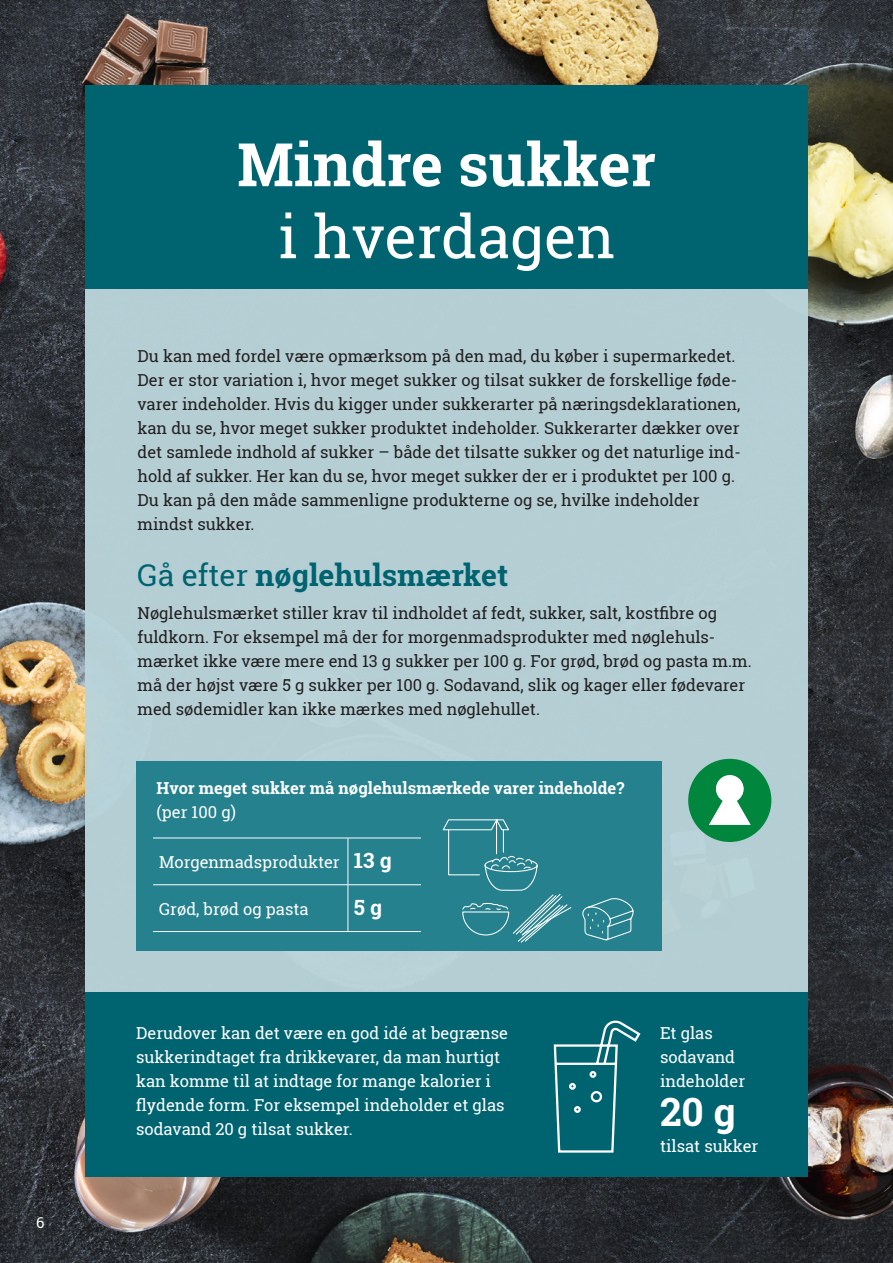
<style>
.page{position:relative;width:893px;height:1263px;background:#fff}
.page>*{position:absolute;margin:0;border:0;box-sizing:border-box;transform-origin:0 0}
.Broedtekst_neg{font:700 60px/72px "Roboto Slab";color:#fff;text-align:center}
.Broedtekst_neg-2{font:700 39px "Roboto Slab";color:#fff}
.Stor_broed_sort{font:700 30px "Roboto Slab";color:#006370}
.Stor_broed_neg{font:700 21px "Roboto Slab";color:#fff}
.Broed_11_16_sort_reg{font:16.5px/24px "Roboto Slab";color:#231f20}
.Broed_11_16_sort_reg-2{font:16.5px/24px "Roboto Slab";color:#fff}
.Broedtekst_neg-3{font:16.5px/24px "Roboto Slab";color:#fff}
.Broedtekst_neg-4{font:700 16.5px/24px "Roboto Slab";color:#fff}
.t1{font:15px "Roboto Slab";color:#fff}
.s1{font-weight:400}
</style>
<div class="page">
<img style="left:0;top:0;width:893px;height:1263px">
<div style="left:85px;top:85px;width:723px;height:204px;background:#006370"></div>
<div style="left:85px;top:289px;width:723px;height:719px;background:#b9d4da"></div>
<div style="left:85px;top:992px;width:723px;height:185px;background:#006370"></div>
<svg style="left:688px;top:759px;width:83px;height:83px"></svg>
<div style="left:136px;top:761px;width:526px;height:190px;background:#24818d"></div>
<svg style="left:153px;top:839px;width:268px;height:92px"></svg>
<hr style="left:153px;top:838px;width:195px;height:1px;background:#fff">
<hr style="left:348px;top:838px;width:73px;height:1px;background:#fff">
<hr style="left:348px;top:838px;width:1px;height:46px;background:#fff">
<hr style="left:153px;top:884px;width:195px;height:1px;background:#fff">
<hr style="left:348px;top:884px;width:73px;height:1px;background:#fff">
<hr style="left:348px;top:885px;width:1px;height:46px;background:#fff">
<hr style="left:153px;top:931px;width:195px;height:1px;background:#fff">
<hr style="left:348px;top:931px;width:73px;height:1px;background:#fff">
<svg style="left:582px;top:898px;width:52px;height:43px"></svg>
<svg style="left:442px;top:819px;width:130px;height:124px"></svg>
<svg style="left:553px;top:1020px;width:88px;height:133px"></svg>
<p class="t1" style="left:36px;top:1212px;width:10px">6</p>
<p class="Broedtekst_neg" style="left:237px;top:128px;width:420px">Mindre sukker <span class="s1">i hverdagen</span></p>
<p class="Broed_11_16_sort_reg" style="left:137px;top:343px;width:605px">Du kan med fordel være opmærksom på den mad, du køber i supermarkedet.<br>Der er stor variation i, hvor meget sukker og tilsat sukker de forskellige føde&shy;varer indeholder. Hvis du kigger under sukkerarter på næringsdeklarationen, kan du se, hvor meget sukker produktet indeholder. Sukkerarter dækker over det samlede indhold af sukker – både det tilsatte sukker og det naturlige ind&shy;hold af sukker. Her kan du se, hvor meget sukker der er i produktet per 100 g.<br>Du kan på den måde sammenligne produkterne og se, hvilke indeholder mindst sukker.</p>
<p class="Stor_broed_sort" style="left:137px;top:555px;width:372px"><span class="s1">Gå efter</span> nøglehulsmærket</p>
<p class="Broed_11_16_sort_reg" style="left:137px;top:600px;width:616px">Nøglehulsmærket stiller krav til indholdet af fedt, sukker, salt, kostfibre og fuldkorn. For eksempel må der for morgenmadsprodukter med nøglehuls&shy;mærket ikke være mere end 13 g sukker per 100 g. For grød, brød og pasta m.m. må der højst være 5 g sukker per 100 g. Sodavand, slik og kager eller fødevarer med sødemidler kan ikke mærkes med nøglehullet.</p>
<p class="Broedtekst_neg-4" style="left:156px;top:776px;width:469px">Hvor meget sukker må nøglehulsmærkede varer indeholde? <span class="s1">(per 100 g)</span></p>
<p class="Broedtekst_neg-3" style="left:159px;top:849px;width:182px">Morgenmadsprodukter</p>
<p class="Stor_broed_neg" style="left:354px;top:846px;width:39px">13 g</p>
<p class="Broedtekst_neg-3" style="left:159px;top:896px;width:151px">Grød, brød og pasta</p>
<p class="Stor_broed_neg" style="left:354px;top:892px;width:30px">5 g</p>
<p class="Broed_11_16_sort_reg-2" style="left:136px;top:1021px;width:373px">Derudover kan det være en god idé at begrænse sukkerindtaget fra drikkevarer, da man hurtigt kan komme til at indtage for mange kalorier i flydende form. For eksempel indeholder et glas sodavand 20 g tilsat sukker.</p>
<p class="Broedtekst_neg-3" style="left:660px;top:1021px;width:87px">Et glas sodavand indeholder</p>
<p class="Broedtekst_neg-2" style="left:660px;top:1085px;width:77px">20 g</p>
<p class="Broedtekst_neg-3" style="left:660px;top:1134px;width:100px">tilsat sukker</p>
</div>
